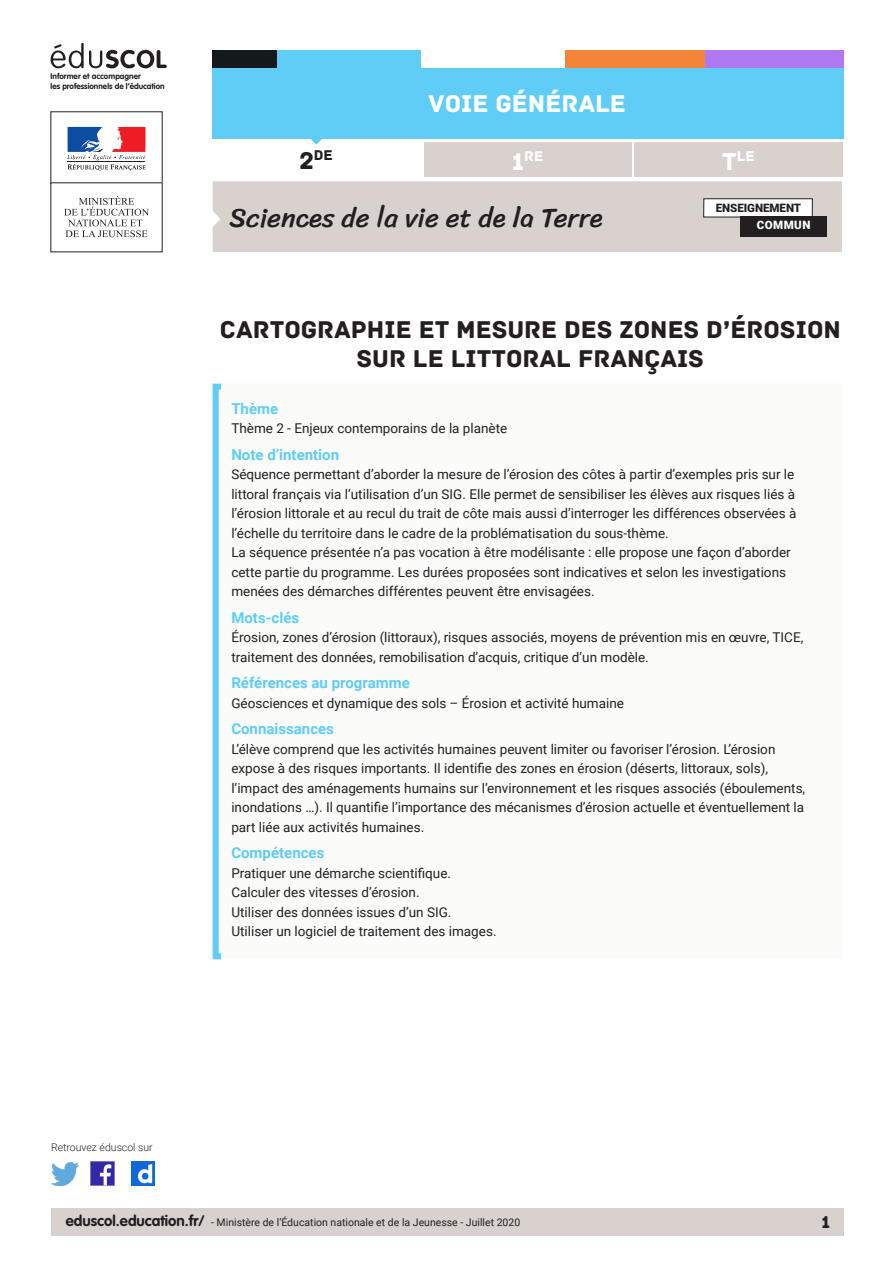
<style>
.page{position:relative;width:893px;height:1263px;background:#fff}
.page>*{position:absolute;margin:0;border:0;box-sizing:border-box;transform-origin:0 0}
.t1{font:27px "Sriracha";color:#231f20}
.t2{font:25.5px/28.5px "Archive";color:#231f20;text-align:center}
.t3{font:25.5px "Archive";color:#fff}
.t4{font:18px "Archive";color:#231f20}
._08_Titre_encadré{font:700 15px "Roboto";color:#5fcdf5}
.t5{font:14.85px "Archive";color:#fff}
.t6{font:14.85px "Archive";color:#231f20}
._08_txt_encadré{font:13.5px/19.5px "Roboto";color:#231f20}
.t7{font:900 11.55px "Roboto";letter-spacing:-.005em;color:#231f20}
.t8{font:900 11.55px "Roboto";letter-spacing:.035em;color:#fff}
.t9{font:10.5px "Roboto";color:#231f20}
.t10{font:300 10.5px "Roboto";color:#231f20}
.t11{font:700 8.1px/9.8px "VAG Rounded Std";color:#231f20}
.s1{font-size:25.5px}
.s2{font-family:"VAG Rounded Std";font-weight:700;font-size:15px}
</style>
<div class="page">
<div style="left:51px;top:1209px;width:792px;height:27px;background:#d8d1ce"></div>
<img style="left:91px;top:1162px;width:23px;height:23px">
<img style="left:51px;top:1163px;width:28px;height:22px">
<img style="left:132px;top:1162px;width:22px;height:23px">
<div style="left:424px;top:143px;width:207px;height:34px;background:#d8d1ce"></div>
<div style="left:634px;top:143px;width:209px;height:34px;background:#d8d1ce"></div>
<svg style="left:298px;top:138px;width:41px;height:7px"></svg>
<div style="left:213px;top:68px;width:630px;height:70px;background:#5fcdf5"></div>
<div style="left:277px;top:50px;width:143px;height:18px;background:#5fcdf5"></div>
<div style="left:213px;top:50px;width:64px;height:18px;background:#141a1c"></div>
<div style="left:704px;top:50px;width:139px;height:18px;background:#b078f2"></div>
<div style="left:565px;top:50px;width:140px;height:18px;background:#f48437"></div>
<svg style="left:212px;top:181px;width:630px;height:71px;background:#d8d1cf"></svg>
<div style="left:740px;top:217px;width:87px;height:20px;background:#231f20"></div>
<svg style="left:67px;top:127px;width:79px;height:44px"></svg>
<hr style="left:67px;top:161px;width:78px;height:1px;background:#231f20">
<svg style="left:64px;top:196px;width:85px;height:41px"></svg>
<svg style="left:51px;top:42px;width:116px;height:26px"></svg>
<div style="left:213px;top:384px;width:629px;height:575px;background:#fbfbfa"></div>
<div style="left:213px;top:384px;width:629px;height:575px;border:6px solid #5fcdf5"></div>
<p class="t11" style="left:51px;top:71px;width:116px">Informer et accompagner<br>les professionnels de l’éducation</p>
<h2 class="t3" style="left:429px;top:88px;width:199px">VOIE GÉNÉRALE</h2>
<p class="t6" style="left:300px;top:147px;width:35px"><span class="s1">2</span>DE</p>
<p class="t5" style="left:512px;top:148px;width:33px"><span class="s1">1</span>RE</p>
<p class="t5" style="left:722px;top:148px;width:34px"><span class="s1">T</span>LE</p>
<h1 class="t1" style="left:229px;top:202px;width:375px">Sciences de la vie et de la Terre</h1>
<p class="t7" style="left:716px;top:200px;width:87px">ENSEIGNEMENT</p>
<p class="t8" style="left:757px;top:217px;width:55px">COMMUN</p>
<p class="t2" style="left:220px;top:316px;width:622px">CARTOGRAPHIE ET MESURE DES ZONES D’ÉROSION<br>SUR LE LITTORAL FRANÇAIS</p>
<p class="_08_Titre_encadré" style="left:231px;top:398px;width:48px">Thème</p>
<p class="_08_txt_encadré" style="left:231px;top:418px;width:277px">Thème 2 - Enjeux contemporains de la planète</p>
<p class="_08_Titre_encadré" style="left:231px;top:444px;width:109px">Note d’intention</p>
<p class="_08_txt_encadré" style="left:231px;top:464px;width:567px">Séquence permettant d’aborder la mesure de l’érosion des côtes à partir d’exemples pris sur le littoral français via l’utilisation d’un SIG. Elle permet de sensibiliser les élèves aux risques liés à l’érosion littorale et au recul du trait de côte mais aussi d’interroger les différences observées à l’échelle du territoire dans le cadre de la problématisation du sous-thème.</p>
<p class="_08_txt_encadré" style="left:231px;top:542px;width:561px">La séquence présentée n’a pas vocation à être modélisante : elle propose une façon d’aborder cette partie du programme. Les durées proposées sont indicatives et selon les investigations menées des démarches différentes peuvent être envisagées.</p>
<p class="_08_Titre_encadré" style="left:231px;top:607px;width:69px">Mots-clés</p>
<p class="_08_txt_encadré" style="left:231px;top:627px;width:573px">Érosion, zones d’érosion (littoraux), risques associés, moyens de prévention mis en œuvre, TICE, traitement des données, remobilisation d’acquis, critique d’un modèle.</p>
<p class="_08_Titre_encadré" style="left:231px;top:672px;width:180px">Références au programme</p>
<p class="_08_txt_encadré" style="left:231px;top:693px;width:394px">Géosciences et dynamique des sols – Érosion et activité humaine</p>
<p class="_08_Titre_encadré" style="left:231px;top:718px;width:104px">Connaissances</p>
<p class="_08_txt_encadré" style="left:231px;top:739px;width:575px">L’élève comprend que les activités humaines peuvent limiter ou favoriser l’érosion. L’érosion expose à des risques importants. Il identifie des zones en érosion (déserts, littoraux, sols), l’impact des aménagements humains sur l’environnement et les risques associés (éboulements, inondations …). Il quantifie l’importance des mécanismes d’érosion actuelle et éventuellement la part liée aux activités humaines.</p>
<p class="_08_Titre_encadré" style="left:231px;top:842px;width:95px">Compétences</p>
<p class="_08_txt_encadré" style="left:231px;top:863px;width:221px">Pratiquer une démarche scientifique.</p>
<p class="_08_txt_encadré" style="left:231px;top:882px;width:190px">Calculer des vitesses d’érosion.</p>
<p class="_08_txt_encadré" style="left:231px;top:902px;width:222px">Utiliser des données issues d’un SIG.</p>
<p class="_08_txt_encadré" style="left:231px;top:921px;width:267px">Utiliser un logiciel de traitement des images.</p>
<p class="t10" style="left:51px;top:1140px;width:103px">Retrouvez éduscol sur</p>
<p class="t9" style="left:66px;top:1215px;width:456px"><span class="s2">eduscol.education.fr/</span> - Ministère de l’Éducation nationale et de la Jeunesse - Juillet 2020</p>
<h3 class="t4" style="left:821px;top:1211px;width:10px">1</h3>
</div>
